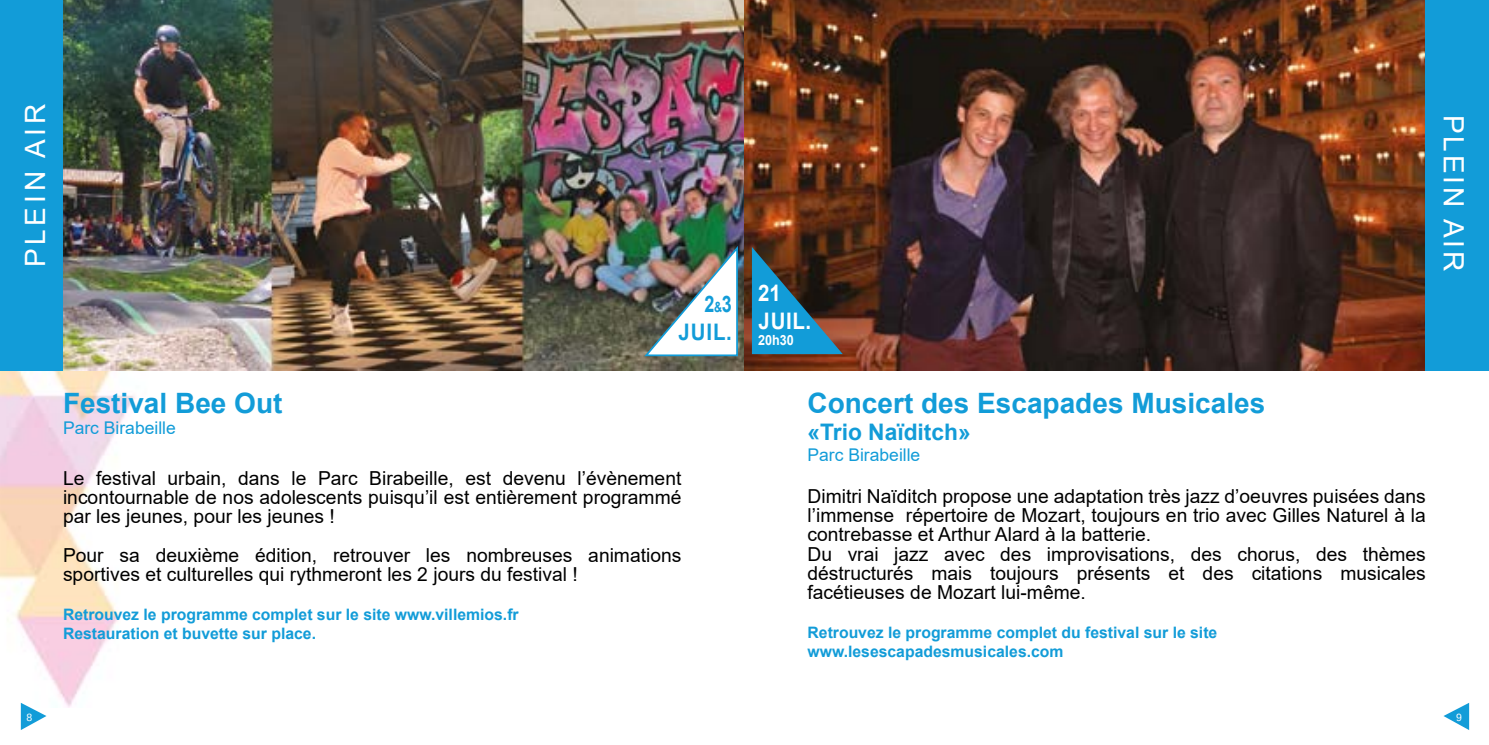
<style>
.page{position:relative;width:1489px;height:745px;background:#fff}
.page>*{position:absolute;margin:0;border:0;box-sizing:border-box;transform-origin:0 0}
.t1{font:700 28px "Arial";color:#129cd8}
.t2{font:28px "Arial";letter-spacing:.135em;color:#fff}
.t3{font:28px "Arial";letter-spacing:.115em;color:#fff}
.t4{font:700 22.75px "Arial";color:#129cd8}
.t5{font:700 22.75px/27.3px "Arial";color:#129cd8;text-align:right;scale:.79 1}
.t6{font:700 22.75px/27.3px "Arial";letter-spacing:.035em;color:#fff;scale:.9 1}
.t7{font:19.25px/19.2px "Arial";color:#000}
.t8{font:17.5px "Arial";color:#129cd8}
.t9{font:700 15.75px/19.2px "Arial";color:#129cd8}
.t10{font:700 14px "Arial";color:#fff;scale:.9 1}
.t11{font:10.5px "Arimo";color:#fff}
.s1{font-size:14px}
</style>
<div class="page">
<img style="left:0;top:370px;width:1488px;height:337px">
<svg style="left:21px;top:702px;width:25px;height:27px"></svg>
<svg style="left:1443px;top:702px;width:25px;height:27px"></svg>
<img style="left:62px;top:0;width:1363px;height:370px">
<div style="left:0;top:0;width:62px;height:370px;background:#129cd8"></div>
<div style="left:1425px;top:0;width:63px;height:370px;background:#129cd8"></div>
<img style="left:642px;top:245px;width:97px;height:112px">
<svg style="left:752px;top:247px;width:90px;height:107px;background:#2b6178"></svg>
<h1 class="t2" style="left:16px;top:267px;width:165px;rotate:-90deg">PLEIN AIR</h1>
<p class="t5" style="left:678px;top:291px;width:69px">2<span class="s1">&amp;</span>3<br>JUIL.</p>
<p class="t6" style="left:758px;top:280px;width:60px">21<br>JUIL.</p>
<p class="t10" style="left:758px;top:330px;width:41px">20h30</p>
<h1 class="t3" style="left:1472px;top:115px;width:158px;rotate:90deg">PLEIN AIR</h1>
<h1 class="t1" style="left:63px;top:383px;width:221px">Festival Bee Out</h1>
<p class="t8" style="left:63px;top:415px;width:114px">Parc Birabeille</p>
<p class="t7" style="left:63px;top:468px;width:620px;text-align:justify">Le festival urbain, dans le Parc Birabeille, est devenu l’évènement incontournable de nos adolescents puisqu’il est entièrement programmé par les jeunes, pour les jeunes !</p>
<p class="t7" style="left:63px;top:545px;width:620px">Pour sa deuxième édition, retrouver les nombreuses animations sportives et culturelles qui rythmeront les 2 jours du festival !</p>
<p class="t9" style="left:63px;top:604px;width:457px">Retrouvez le programme complet sur le site www.villemios.fr<br>Restauration et buvette sur place.</p>
<h1 class="t1" style="left:807px;top:383px;width:459px">Concert des Escapades Musicales</h1>
<p class="t4" style="left:807px;top:416px;width:165px">«Trio Naïditch»</p>
<p class="t8" style="left:807px;top:442px;width:114px">Parc Birabeille</p>
<p class="t7" style="left:807px;top:486px;width:620px">Dimitri Naïditch propose une adaptation très jazz d’oeuvres puisées dans l’immense répertoire de Mozart, toujours en trio avec Gilles Naturel à la contrebasse et Arthur Alard à la batterie.<br>Du vrai jazz avec des improvisations, des chorus, des thèmes déstructurés mais toujours présents et des citations musicales facétieuses de Mozart lui-même.</p>
<p class="t9" style="left:807px;top:622px;width:411px">Retrouvez le programme complet du festival sur le site www.lesescapadesmusicales.com</p>
<p class="t11" style="left:27px;top:709px;width:7px">8</p>
<p class="t11" style="left:1456px;top:709px;width:7px">9</p>
</div>
